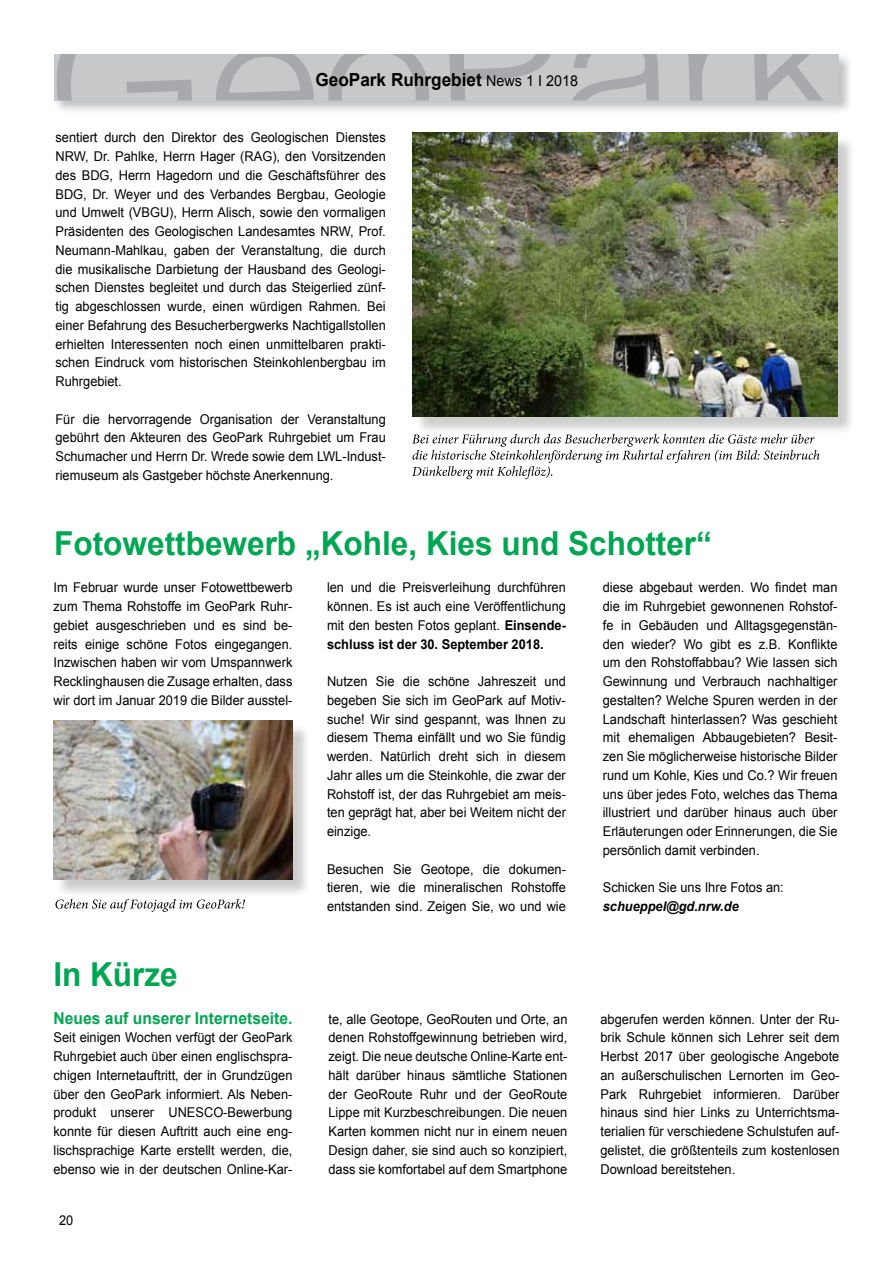
<style>
.page{position:relative;width:893px;height:1263px;background:#fff}
.page>*{position:absolute;margin:0;border:0;box-sizing:border-box;transform-origin:0 0}
.t1{font:700 33px "Arial";color:#00a651;scale:.96 1}
.t2{font:700 18px "Arial";color:#000;scale:.96 1}
.t3{font:700 16.5px "Arial";color:#00a651;scale:.95 1}
.t4{font:13.5px/18.8px "Arial";color:#000;text-align:justify;scale:.95 1}
.t5{font:italic 700 13.5px "Arial";color:#000;scale:.95 1}
.s1{font-weight:400;font-size:15px}
.s2{font-weight:700}
</style>
<div class="page">
<div style="left:52px;top:52px;width:801px;height:63px;background:#000;opacity:.25"></div>
<div style="left:54px;top:54px;width:785px;height:47px;background:#c7c8ca"></div>
<svg style="left:56px;top:54px;width:136px;height:47px"></svg>
<svg style="left:216px;top:54px;width:98px;height:47px"></svg>
<svg style="left:328px;top:54px;width:101px;height:47px"></svg>
<svg style="left:449px;top:54px;width:102px;height:47px"></svg>
<svg style="left:572px;top:54px;width:87px;height:47px"></svg>
<svg style="left:688px;top:54px;width:21px;height:47px"></svg>
<svg style="left:754px;top:54px;width:69px;height:47px"></svg>
<div style="left:414px;top:135px;width:441px;height:300px;background:#000;opacity:.2"></div>
<img style="left:412px;top:133px;width:425px;height:283px">
<svg style="left:412px;top:434px;width:407px;height:45px"></svg>
<div style="left:56px;top:723px;width:255px;height:175px;background:#000;opacity:.2"></div>
<img style="left:53px;top:721px;width:239px;height:159px">
<svg style="left:55px;top:899px;width:190px;height:13px"></svg>
<h2 class="t2" style="left:315px;top:68px;width:275px">GeoPark Ruhrgebiet <span class="s1">News 1 I 2018</span></h2>
<p class="t4" style="left:55px;top:128px;width:349px">sentiert durch den Direktor des Geologischen Dienstes NRW, Dr. Pahlke, Herrn Hager (RAG), den Vorsitzenden des BDG, Herrn Hagedorn und die Geschäftsführer des BDG, Dr. Weyer und des Verbandes Bergbau, Geologie und Umwelt (VBGU), Herrn Alisch, sowie den vormaligen Präsidenten des Geologischen Landesamtes NRW, Prof.<br>Neumann-Mahlkau, gaben der Veranstaltung, die durch die musikalische Darbietung der Hausband des Geologi&shy;schen Dienstes begleitet und durch das Steigerlied zünf&shy;tig abgeschlossen wurde, einen würdigen Rahmen. Bei einer Befahrung des Besucherbergwerks Nachtigallstollen erhielten Interessenten noch einen unmittelbaren prakti&shy;schen Eindruck vom historischen Steinkohlenbergbau im Ruhrgebiet.</p>
<p class="t4" style="left:55px;top:410px;width:349px">Für die hervorragende Organisation der Veranstaltung gebührt den Akteuren des GeoPark Ruhrgebiet um Frau Schumacher und Herrn Dr. Wrede sowie dem LWL-Indust&shy;riemuseum als Gastgeber höchste Anerkennung.</p>
<h1 class="t1" style="left:54px;top:521px;width:687px">Fotowettbewerb „Kohle, Kies und Schotter“</h1>
<p class="t4" style="left:327px;top:578px;width:253px">len und die Preisverleihung durchführen können. Es ist auch eine Veröffentlichung mit den besten Fotos geplant. <span class="s2">Einsende&shy;schluss ist der 30. September 2018.</span></p>
<p class="t4" style="left:327px;top:672px;width:253px">Nutzen Sie die schöne Jahreszeit und begeben Sie sich im GeoPark auf Motiv&shy;suche! Wir sind gespannt, was Ihnen zu diesem Thema einfällt und wo Sie fündig werden. Natürlich dreht sich in diesem Jahr alles um die Steinkohle, die zwar der Rohstoff ist, der das Ruhrgebiet am meis&shy;ten geprägt hat, aber bei Weitem nicht der einzige.</p>
<p class="t4" style="left:327px;top:860px;width:253px">Besuchen Sie Geotope, die dokumen&shy;tieren, wie die mineralischen Rohstoffe entstanden sind. Zeigen Sie, wo und wie</p>
<p class="t4" style="left:54px;top:578px;width:253px">Im Februar wurde unser Fotowettbewerb zum Thema Rohstoffe im GeoPark Ruhr&shy;gebiet ausgeschrieben und es sind be&shy;reits einige schöne Fotos eingegangen.<br>Inzwischen haben wir vom Umspannwerk Recklinghausen die Zusage erhalten, dass wir dort im Januar 2019 die Bilder ausstel-</p>
<p class="t4" style="left:603px;top:578px;width:249px">diese abgebaut werden. Wo findet man die im Ruhrgebiet gewonnenen Rohstof&shy;fe in Gebäuden und Alltagsgegenstän&shy;den wieder? Wo gibt es z.B. Konflikte um den Rohstoffabbau? Wie lassen sich Gewinnung und Verbrauch nachhaltiger gestalten? Welche Spuren werden in der Landschaft hinterlassen? Was geschieht mit ehemaligen Abbaugebieten? Besit&shy;zen Sie möglicherweise historische Bilder rund um Kohle, Kies und Co.? Wir freuen uns über jedes Foto, welches das Thema illustriert und darüber hinaus auch über Erläuterungen oder Erinnerungen, die Sie persönlich damit verbinden.</p>
<p class="t4" style="left:603px;top:878px;width:192px">Schicken Sie uns Ihre Fotos an:</p>
<p class="t5" style="left:603px;top:897px;width:145px">schueppel@gd.nrw.de</p>
<h1 class="t1" style="left:53px;top:952px;width:131px">In Kürze</h1>
<p class="t3" style="left:54px;top:1007px;width:253px">Neues auf unserer Internetseite.</p>
<p class="t4" style="left:54px;top:1028px;width:253px">Seit einigen Wochen verfügt der GeoPark Ruhrgebiet auch über einen englischspra&shy;chigen Internetauftritt, der in Grundzügen über den GeoPark informiert. Als Neben&shy;produkt unserer UNESCO-Bewerbung konnte für diesen Auftritt auch eine eng&shy;lischsprachige Karte erstellt werden, die, ebenso wie in der deutschen Online-Kar-</p>
<p class="t4" style="left:59px;top:1211px;width:17px">20</p>
<p class="t4" style="left:328px;top:1010px;width:253px">te, alle Geotope, GeoRouten und Orte, an denen Rohstoffgewinnung betrieben wird, zeigt. Die neue deutsche Online-Karte ent&shy;hält darüber hinaus sämtliche Stationen der GeoRoute Ruhr und der GeoRoute Lippe mit Kurzbeschreibungen. Die neuen Karten kommen nicht nur in einem neuen Design daher, sie sind auch so konzipiert, dass sie komfortabel auf dem Smartphone</p>
<p class="t4" style="left:600px;top:1010px;width:253px">abgerufen werden können. Unter der Ru&shy;brik Schule können sich Lehrer seit dem Herbst 2017 über geologische Angebote an außerschulischen Lernorten im Geo-Park Ruhrgebiet informieren. Darüber hinaus sind hier Links zu Unterrichtsma&shy;terialien für verschiedene Schulstufen auf&shy;gelistet, die größtenteils zum kostenlosen Download bereitstehen.</p>
</div>
